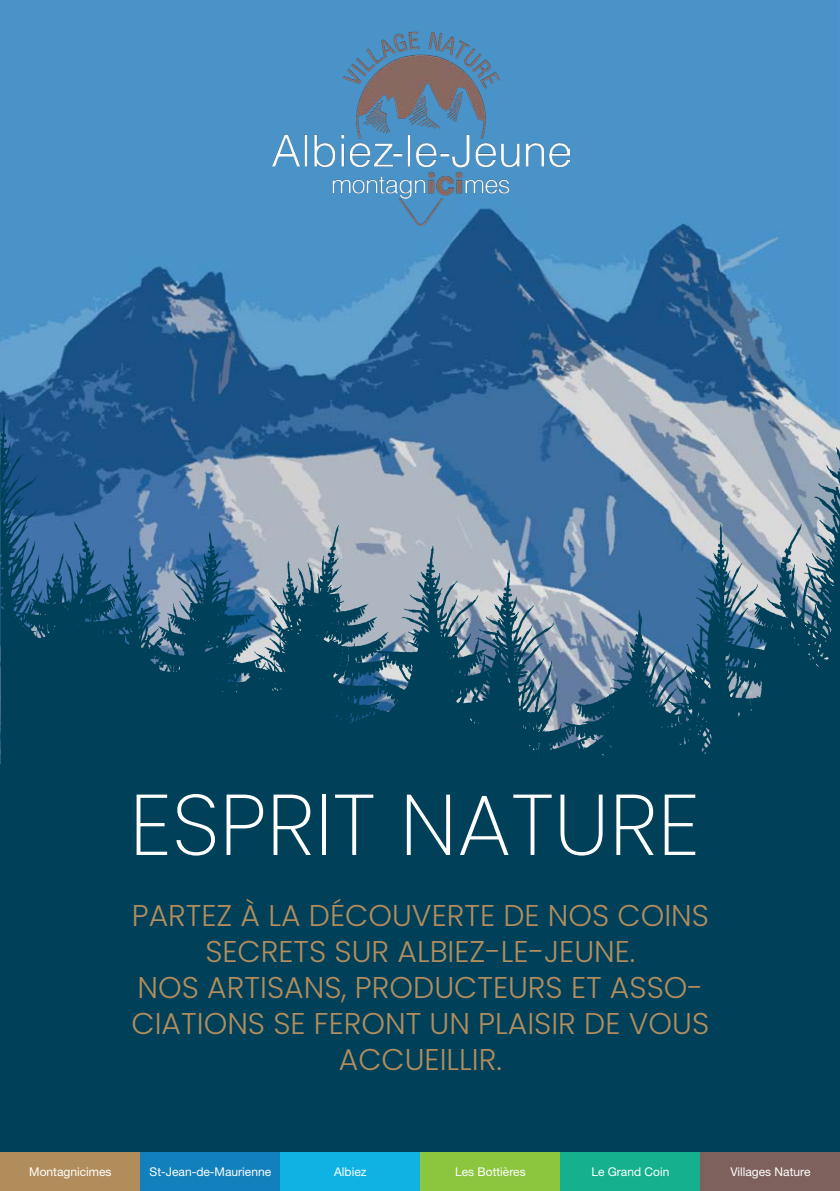
<style>
.page{position:relative;width:840px;height:1191px;background:#fff}
.page>*{position:absolute;margin:0;border:0;box-sizing:border-box;transform-origin:0 0}
.t1{font:200 86px "Poppins";color:#fff}
.t2{font:300 30px/36px "Poppins";color:#b28d5d;text-align:center}
.t3{font:12px "Helvetica Neue LT Pro";color:#fff}
</style>
<div class="page">
<img style="left:0;top:1px;width:839px;height:413px">
<div style="left:0;top:764px;width:839px;height:427px;background:#004059"></div>
<img style="left:272px;top:31px;width:297px;height:195px">
<div style="left:0;top:1152px;width:140px;height:39px;background:#b28d5c"></div>
<div style="left:140px;top:1152px;width:140px;height:39px;background:#1280bd"></div>
<div style="left:280px;top:1152px;width:140px;height:39px;background:#0eb3e3"></div>
<div style="left:420px;top:1152px;width:140px;height:39px;background:#8bc63e"></div>
<div style="left:560px;top:1152px;width:140px;height:39px;background:#15b18e"></div>
<div style="left:700px;top:1152px;width:139px;height:39px;background:#7e615c"></div>
<svg style="left:0;top:414px;width:839px;height:350px"></svg>
<p class="t1" style="left:129px;top:775px;width:571px">ESPRIT NATURE</p>
<p class="t2" style="left:132px;top:897px;width:578px">PARTEZ À LA DÉCOUVERTE DE NOS COINS<br>SECRETS SUR ALBIEZ-LE-JEUNE.</p>
<p class="t2" style="left:131px;top:969px;width:578px">NOS ARTISANS, PRODUCTEURS ET ASSO-<br>CIATIONS SE FERONT UN PLAISIR DE VOUS<br>ACCUEILLIR.</p>
<p class="t3" style="left:29px;top:1164px;width:84px">Montagnicimes</p>
<p class="t3" style="left:149px;top:1164px;width:123px">St-Jean-de-Maurienne</p>
<p class="t3" style="left:334px;top:1164px;width:34px">Albiez</p>
<p class="t3" style="left:455px;top:1164px;width:72px">Les Bottières</p>
<p class="t3" style="left:591px;top:1164px;width:80px">Le Grand Coin</p>
<p class="t3" style="left:730px;top:1164px;width:82px">Villages Nature</p>
</div>
